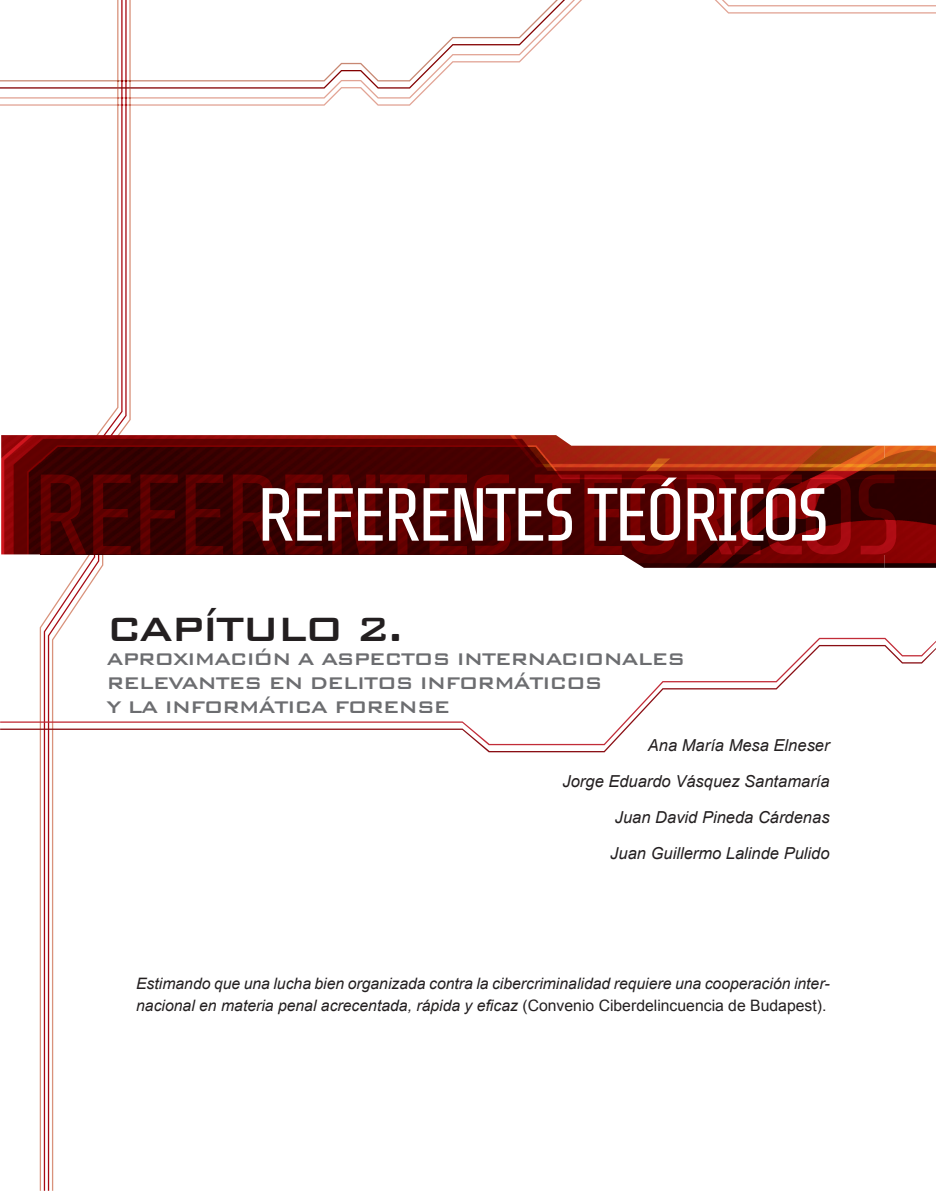
<style>
.page{position:relative;width:936px;height:1191px;background:#fff}
.page>*{position:absolute;margin:0;border:0;box-sizing:border-box;transform-origin:0 0}
.t1{font:75px "Share Tech";letter-spacing:-.06em;color:#fff}
.t2{font:500 45px "Bank Gothic BT";letter-spacing:-.06em;color:#231f20}
.t3{font:500 22.5px/24px "Bank Gothic BT";letter-spacing:-.06em;color:#6c6d70}
.t4{font:italic 16.5px/35.7px "Arial";color:#231f20;text-align:right}
.t5{font:italic 15.75px/22.5px "Arial";color:#231f20}
.s1{font-style:normal}
</style>
<div class="page">
<svg style="left:127px;top:106px;width:4px;height:319px"></svg>
<svg style="left:122px;top:106px;width:5px;height:326px"></svg>
<svg style="left:118px;top:106px;width:4px;height:329px"></svg>
<svg style="left:40px;top:106px;width:78px;height:1084px"></svg>
<svg style="left:0;top:99px;width:417px;height:7px"></svg>
<svg style="left:0;top:0;width:935px;height:99px"></svg>
<svg style="left:117px;top:97px;width:14px;height:9px"></svg>
<svg style="left:0;top:0;width:565px;height:89px"></svg>
<svg style="left:0;top:0;width:558px;height:81px"></svg>
<svg style="left:117px;top:80px;width:14px;height:1px"></svg>
<svg style="left:39px;top:638px;width:896px;height:7px"></svg>
<svg style="left:0;top:645px;width:935px;height:107px"></svg>
<img style="left:1px;top:435px;width:883px;height:133px">
<img style="left:884px;top:446px;width:51px;height:122px">
<img style="left:41px;top:458px;width:843px;height:96px">
<img style="left:884px;top:458px;width:12px;height:96px">
<h1 class="t1" style="left:256px;top:476px;width:575px">REFERENTES TEÓRICOS</h1>
<h2 class="t2" style="left:106px;top:604px;width:298px">CAPÍTULO 2.</h2>
<h3 class="t3" style="left:106px;top:646px;width:580px">APROXIMACIÓN A ASPECTOS INTERNACIONALES<br>RELEVANTES EN DELITOS INFORMÁTICOS<br>Y LA INFORMÁTICA FORENSE</h3>
<p class="t4" style="left:562px;top:728px;width:268px">Ana María Mesa Elneser<br>Jorge Eduardo Vásquez Santamaría<br>Juan David Pineda Cárdenas<br>Juan Guillermo Lalinde Pulido</p>
<p class="t5" style="left:136px;top:972px;width:695px">Estimando que una lucha bien organizada contra la cibercriminalidad requiere una cooperación inter&shy;nacional en materia penal acrecentada, rápida y eficaz <span class="s1">(Convenio Ciberdelincuencia de Budapest).</span></p>
</div>
